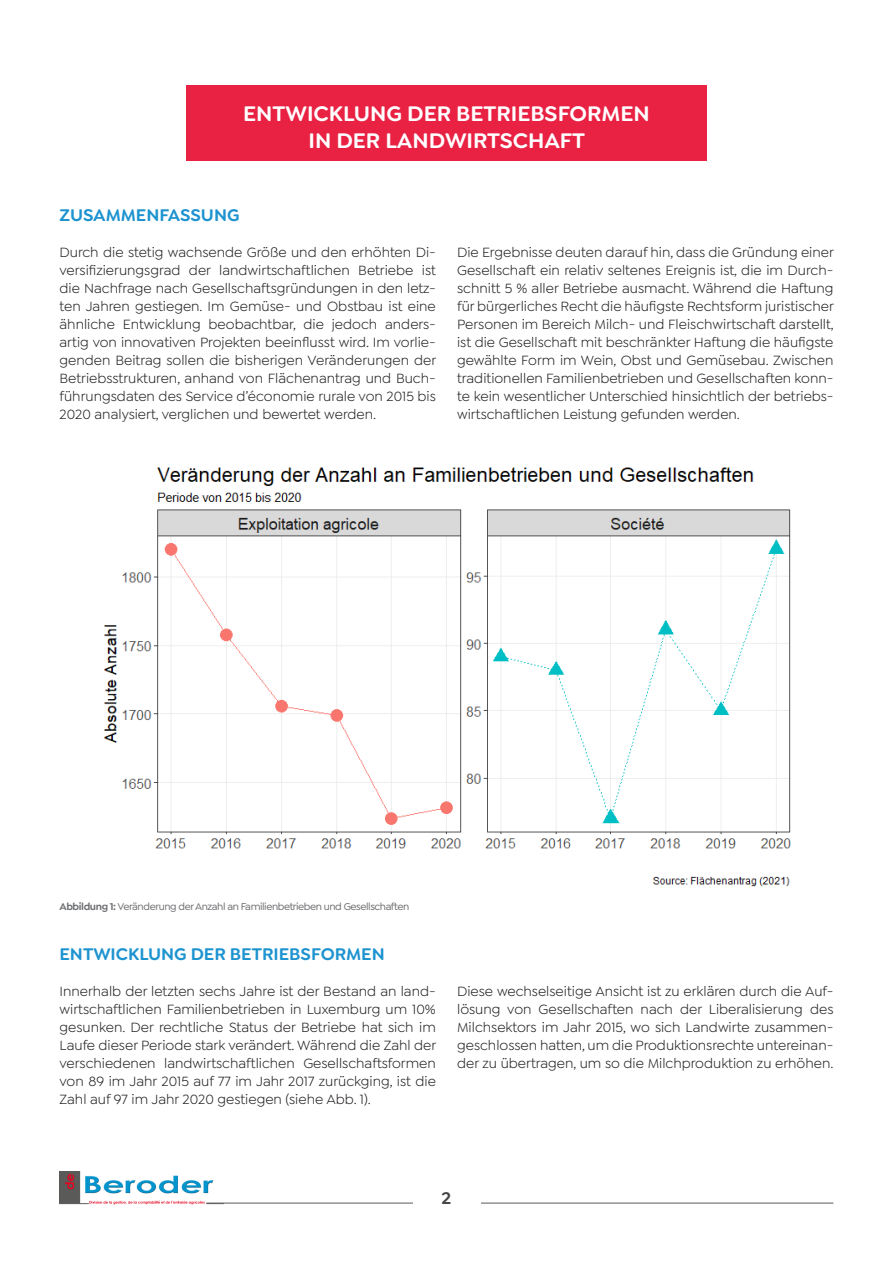
<style>
.page{position:relative;width:893px;height:1263px;background:#fff}
.page>*{position:absolute;margin:0;border:0;box-sizing:border-box;transform-origin:0 0}
.t1{font:600 22.5px/27px "Goldplay";color:#fff;text-align:center}
.t2{font:600 18px "Goldplay";color:#1d93cf}
.t3{font:600 18px "Goldplay";color:#454647}
.t4{font:14.25px/18px "Goldplay";color:#231f20;text-align:justify}
.t5{font:500 10.5px "Goldplay";letter-spacing:-.04em;color:#6c6d70}
.s1{font-weight:600}
</style>
<div class="page">
<img style="left:60px;top:1171px;width:166px;height:34px">
<hr style="left:206px;top:1202px;width:627px;height:1px;background:#5a5a5a">
<div style="left:413px;top:1185px;width:67px;height:21px;background:#fff"></div>
<div style="left:186px;top:85px;width:521px;height:75px;background:#e92143"></div>
<img style="left:103px;top:467px;width:688px;height:420px">
<p class="t1" style="left:243px;top:99px;width:408px">ENTWICKLUNG DER BETRIEBSFORMEN<br>IN DER LANDWIRTSCHAFT</p>
<p class="t2" style="left:60px;top:204px;width:181px">ZUSAMMENFASSUNG</p>
<p class="t4" style="left:60px;top:243px;width:378px">Durch die stetig wachsende Größe und den erhöhten Di&shy;versifizierungsgrad der landwirtschaftlichen Betriebe ist die Nachfrage nach Gesellschaftsgründungen in den letz&shy;ten Jahren gestiegen. Im Gemüse- und Obstbau ist eine ähnliche Entwicklung beobachtbar, die jedoch anders&shy;artig von innovativen Projekten beeinflusst wird. Im vorlie&shy;genden Beitrag sollen die bisherigen Veränderungen der Betriebsstrukturen, anhand von Flächenantrag und Buch&shy;führungsdaten des Service d’économie rurale von 2015 bis 2020 analysiert, verglichen und bewertet werden.</p>
<p class="t4" style="left:457px;top:243px;width:378px">Die Ergebnisse deuten darauf hin, dass die Gründung einer Gesellschaft ein relativ seltenes Ereignis ist, die im Durch&shy;schnitt 5 % aller Betriebe ausmacht. Während die Haftung für bürgerliches Recht die häufigste Rechtsform juristischer Personen im Bereich Milch- und Fleischwirtschaft darstellt, ist die Gesellschaft mit beschränkter Haftung die häufigste gewählte Form im Wein, Obst und Gemüsebau. Zwischen traditionellen Familienbetrieben und Gesellschaften konn&shy;te kein wesentlicher Unterschied hinsichtlich der betriebs&shy;wirtschaftlichen Leistung gefunden werden.</p>
<p class="t5" style="left:60px;top:900px;width:351px"><span class="s1">Abbildung 1:</span> Veränderung der Anzahl an Familienbetrieben und Gesellschaften</p>
<p class="t2" style="left:60px;top:943px;width:327px">ENTWICKLUNG DER BETRIEBSFORMEN</p>
<p class="t4" style="left:60px;top:982px;width:378px">Innerhalb der letzten sechs Jahre ist der Bestand an land&shy;wirtschaftlichen Familienbetrieben in Luxemburg um 10% gesunken. Der rechtliche Status der Betriebe hat sich im Laufe dieser Periode stark verändert. Während die Zahl der verschiedenen landwirtschaftlichen Gesellschaftsformen von 89 im Jahr 2015 auf 77 im Jahr 2017 zurückging, ist die Zahl auf 97 im Jahr 2020 gestiegen (siehe Abb. 1).</p>
<p class="t4" style="left:457px;top:982px;width:378px">Diese wechselseitige Ansicht ist zu erklären durch die Auf&shy;lösung von Gesellschaften nach der Liberalisierung des Milchsektors im Jahr 2015, wo sich Landwirte zusammen&shy;geschlossen hatten, um die Produktionsrechte untereinan&shy;der zu übertragen, um so die Milchproduktion zu erhöhen.</p>
<p class="t3" style="left:441px;top:1186px;width:11px">2</p>
</div>
